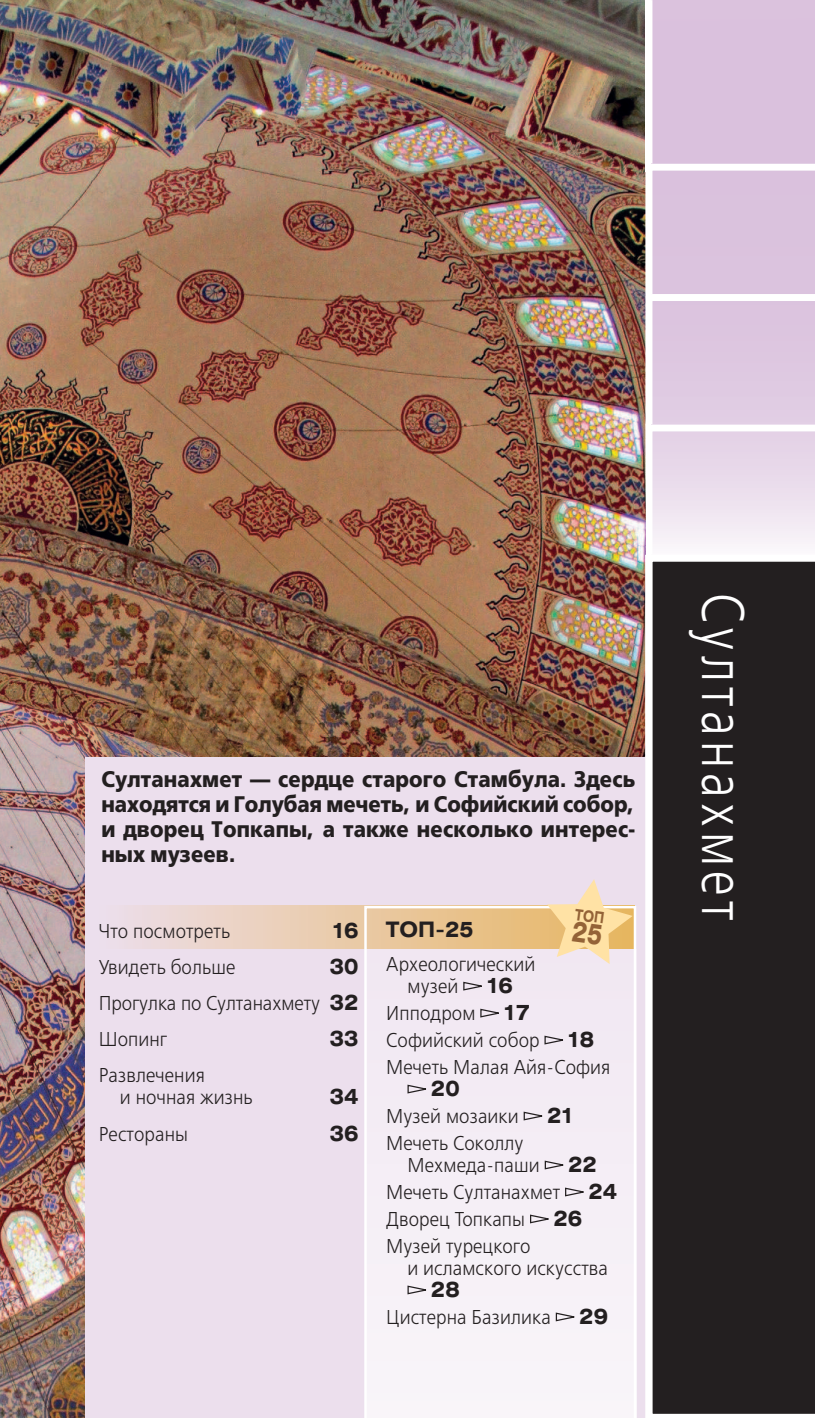
<style>
.page{position:relative;width:815px;height:1418px;background:#fff}
.page>*{position:absolute;margin:0;border:0;box-sizing:border-box;transform-origin:0 0}
.t1{font:300 60px "Free Set";letter-spacing:.105em;color:#fff;scale:.8 1}
.t2{font:700 22.5px/25px "Free Set";letter-spacing:.01em;color:#231f20;text-align:justify;scale:.9 1}
.t3{font:700 21.25px "Helios Ext C";letter-spacing:.005em;color:#231f20;scale:.92 1}
.t4{font:300 20px/22px "Free Set";letter-spacing:.005em;color:#231f20;scale:.92 1}
.s1{font-family:"Helios Ext C";font-weight:700;font-size:21.25px}
</style>
<div class="page">
<img style="left:0;top:0;width:645px;height:1417px">
<div style="left:85px;top:757px;width:568px;height:660px;background:#ecdfed"></div>
<svg style="left:645px;top:0;width:170px;height:554px;background:#e1cee3"></svg>
<div style="left:645px;top:554px;width:170px;height:863px;background:#231f20"></div>
<svg style="left:133px;top:905px;width:231px;height:43px;background:#ead2c2"></svg>
<svg style="left:364px;top:905px;width:272px;height:512px"></svg>
<svg style="left:463px;top:980px;width:20px;height:11px"></svg>
<svg style="left:480px;top:1007px;width:20px;height:11px"></svg>
<svg style="left:544px;top:1034px;width:20px;height:11px"></svg>
<svg style="left:407px;top:1083px;width:20px;height:11px"></svg>
<svg style="left:523px;top:1110px;width:21px;height:11px"></svg>
<svg style="left:544px;top:1159px;width:21px;height:11px"></svg>
<svg style="left:564px;top:1186px;width:21px;height:11px"></svg>
<svg style="left:529px;top:1213px;width:21px;height:11px"></svg>
<svg style="left:407px;top:1284px;width:20px;height:11px"></svg>
<svg style="left:555px;top:1311px;width:21px;height:11px"></svg>
<svg style="left:547px;top:879px;width:86px;height:85px"></svg>
<p class="t2" style="left:101px;top:766px;width:595px">Султанахмет — сердце старого Стамбула. Здесь находятся и Голубая мечеть, и Софийский собор, и дворец Топкапы, а также несколько интерес&shy;ных музеев.</p>
<p class="t4" style="left:99px;top:921px;width:144px">Что посмотреть</p>
<p class="t3" style="left:332px;top:917px;width:30px">16</p>
<p class="t4" style="left:99px;top:957px;width:150px">Увидеть больше</p>
<p class="t3" style="left:330px;top:953px;width:33px">30</p>
<p class="t4" style="left:99px;top:986px;width:284px;line-height:36.2px">Прогулка по Султанахмету <span class="s1">32<br></span>Шопинг</p>
<p class="t3" style="left:330px;top:1025px;width:33px">33</p>
<p class="t4" style="left:120px;top:1065px;width:146px;text-indent:-21px">Развлечения<br>и ночная жизнь</p>
<p class="t3" style="left:330px;top:1083px;width:33px">34</p>
<p class="t4" style="left:99px;top:1124px;width:99px">Рестораны</p>
<p class="t3" style="left:330px;top:1120px;width:33px">36</p>
<p class="t3" style="left:386px;top:916px;width:97px">TOП-25</p>
<p class="t4" style="left:407px;top:954px;width:141px;text-indent:-21px">Археологический музей</p>
<p class="t3" style="left:487px;top:972px;width:30px">16</p>
<p class="t4" style="left:386px;top:1003px;width:98px">Ипподром</p>
<p class="t3" style="left:504px;top:999px;width:30px">17</p>
<p class="t4" style="left:386px;top:1030px;width:168px">Софийский собор</p>
<p class="t3" style="left:568px;top:1026px;width:30px">18</p>
<p class="t4" style="left:386px;top:1057px;width:245px">Мечеть Малая Айя-София</p>
<p class="t3" style="left:431px;top:1075px;width:33px">20</p>
<p class="t4" style="left:386px;top:1106px;width:146px">Музей мозаики</p>
<p class="t3" style="left:547px;top:1102px;width:30px">21</p>
<p class="t4" style="left:407px;top:1133px;width:145px;text-indent:-21px">Мечеть Соколлу<br>Мехмеда-паши</p>
<p class="t3" style="left:568px;top:1151px;width:33px">22</p>
<p class="t4" style="left:386px;top:1182px;width:191px">Мечеть Султанахмет</p>
<p class="t3" style="left:588px;top:1178px;width:33px">24</p>
<p class="t4" style="left:386px;top:1209px;width:152px">Дворец Топкапы</p>
<p class="t3" style="left:553px;top:1205px;width:33px">26</p>
<p class="t4" style="left:407px;top:1236px;width:219px;text-indent:-21px">Музей турецкого<br>и исламского искусства</p>
<p class="t3" style="left:431px;top:1276px;width:33px">28</p>
<p class="t4" style="left:386px;top:1307px;width:180px">Цистерна Базилика</p>
<p class="t3" style="left:579px;top:1303px;width:33px">29</p>
<h1 class="t1" style="left:750px;top:593px;width:410px;rotate:90deg">Султанахмет</h1>
</div>
